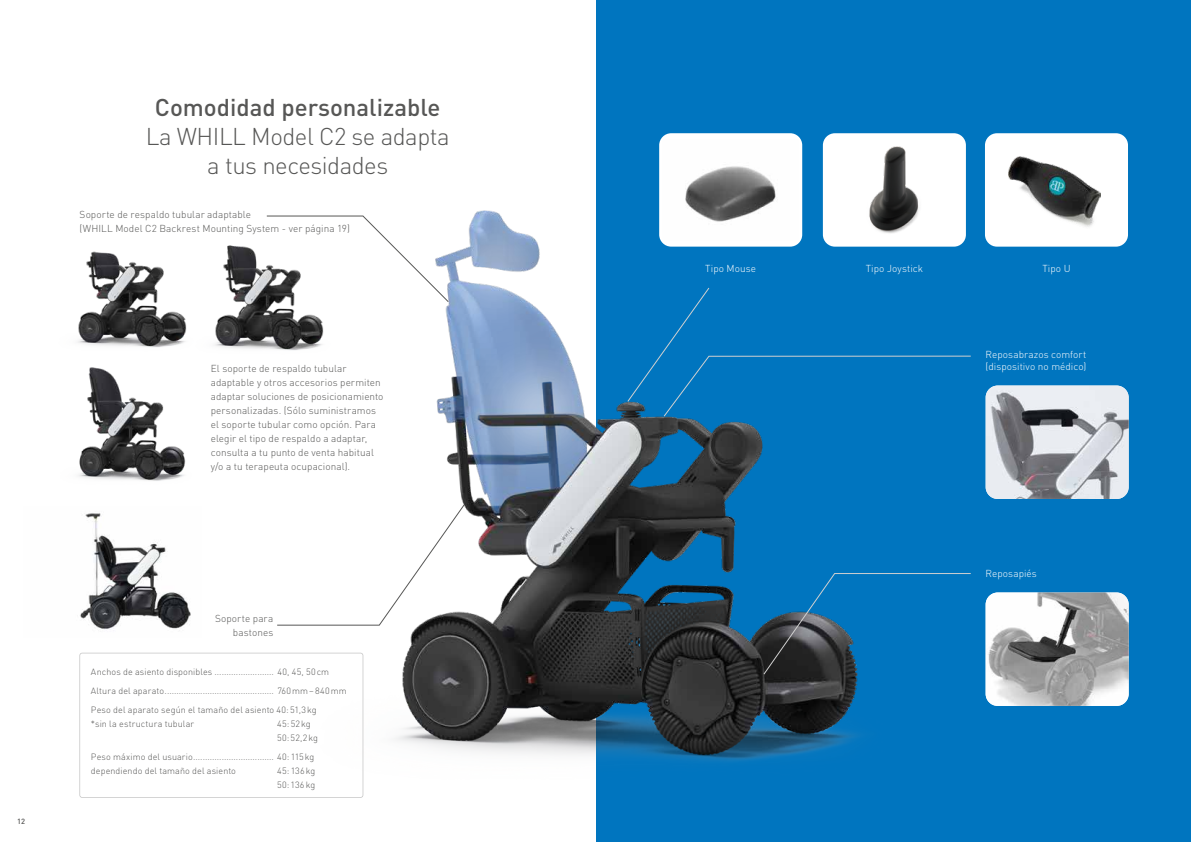
<style>
.page{position:relative;width:1191px;height:842px;background:#fff}
.page>*{position:absolute;margin:0;border:0;box-sizing:border-box;transform-origin:0 0}
.t1{font:300 24px/28.8px "DIN Pro";letter-spacing:-.02em;color:#575756;text-align:center}
.t2{font:500 24px "DIN Pro";color:#575756}
.t3{font:300 10px/14px "DIN Pro";letter-spacing:.005em;color:#575756}
.t4{font:300 10px/12px "DIN Pro";letter-spacing:.005em;color:#fff}
.t5{font:300 9px/19.1px "DIN Pro";letter-spacing:.01em;color:#575756}
.t6{font:300 9px/14px "DIN Pro";letter-spacing:.03em;color:#575756}
.t7{font:500 7.5px "DIN Pro";color:#575756}
</style>
<div class="page">
<div style="left:596px;top:0;width:595px;height:842px;background:#0075bf"></div>
<img style="left:180px;top:164px;width:875px;height:632px">
<img style="left:77px;top:206px;width:156px;height:137px">
<img style="left:164px;top:209px;width:206px;height:165px">
<img style="left:78px;top:343px;width:153px;height:162px">
<img style="left:80px;top:507px;width:121px;height:131px">
<svg style="left:266px;top:216px;width:183px;height:86px"></svg>
<svg style="left:627px;top:288px;width:344px;height:128px"></svg>
<svg style="left:763px;top:573px;width:208px;height:101px"></svg>
<img style="left:985px;top:592px;width:143px;height:114px">
<img style="left:985px;top:386px;width:143px;height:113px">
<svg style="left:79px;top:653px;width:284px;height:145px"></svg>
<div style="left:823px;top:133px;width:143px;height:114px;background:#fff;border-radius:12px"></div>
<img style="left:869px;top:146px;width:50px;height:87px">
<div style="left:659px;top:133px;width:143px;height:114px;background:#fff;border-radius:12px"></div>
<img style="left:685px;top:166px;width:91px;height:56px">
<div style="left:985px;top:133px;width:143px;height:114px;background:#fff;border-radius:12px"></div>
<img style="left:1008px;top:156px;width:92px;height:71px">
<h1 class="t2" style="left:155px;top:88px;width:287px">Comodidad personalizable</h1>
<h1 class="t1" style="left:146px;top:120px;width:305px">La WHILL Model C2 se adapta a tus necesidades</h1>
<p class="t3" style="left:80px;top:207px;width:272px">Soporte de respaldo tubular adaptable<br>(WHILL Model C2 Backrest Mounting System - ver página 19)</p>
<p class="t3" style="left:211px;top:361px;width:174px">El soporte de respaldo tubular adaptable y otros accesorios permiten adaptar soluciones de posicionamiento personalizadas. (Sólo suministramos el soporte tubular como opción. Para elegir el tipo de respaldo a adaptar, consulta a tu punto de venta habitual y/o a tu terapeuta ocupacional).</p>
<p class="t7" style="left:17px;top:816px;width:9px">12</p>
<p class="t3" style="left:215px;top:610px;width:60px;text-align:right">Soporte para bastones</p>
<p class="t5" style="left:91px;top:661px;width:257px">Anchos de asiento disponibles ......................... 40, 45, 50cm<br>Altura del aparato.............................................. 760mm–840mm<br>Peso del aparato según el tamaño del asiento 40:51,3kg</p>
<p class="t5" style="left:91px;top:713px;width:105px">*sin la estructura tubular</p>
<p class="t5" style="left:277px;top:716px;width:42px;line-height:14px">45:52kg<br>50:52,2kg</p>
<p class="t5" style="left:91px;top:749px;width:225px;line-height:14px">Peso máximo del usuario.................................. 40:115kg dependiendo del tamaño del asiento</p>
<p class="t6" style="left:277px;top:763px;width:40px">45:136kg<br>50:136kg</p>
<p class="t4" style="left:705px;top:262px;width:52px">Tipo Mouse</p>
<p class="t4" style="left:865px;top:262px;width:59px">Tipo Joystick</p>
<p class="t4" style="left:1042px;top:262px;width:30px">Tipo U</p>
<p class="t4" style="left:985px;top:347px;width:102px">Reposabrazos comfort (dispositivo no médico)</p>
<p class="t4" style="left:985px;top:567px;width:53px">Reposapiés</p>
</div>
